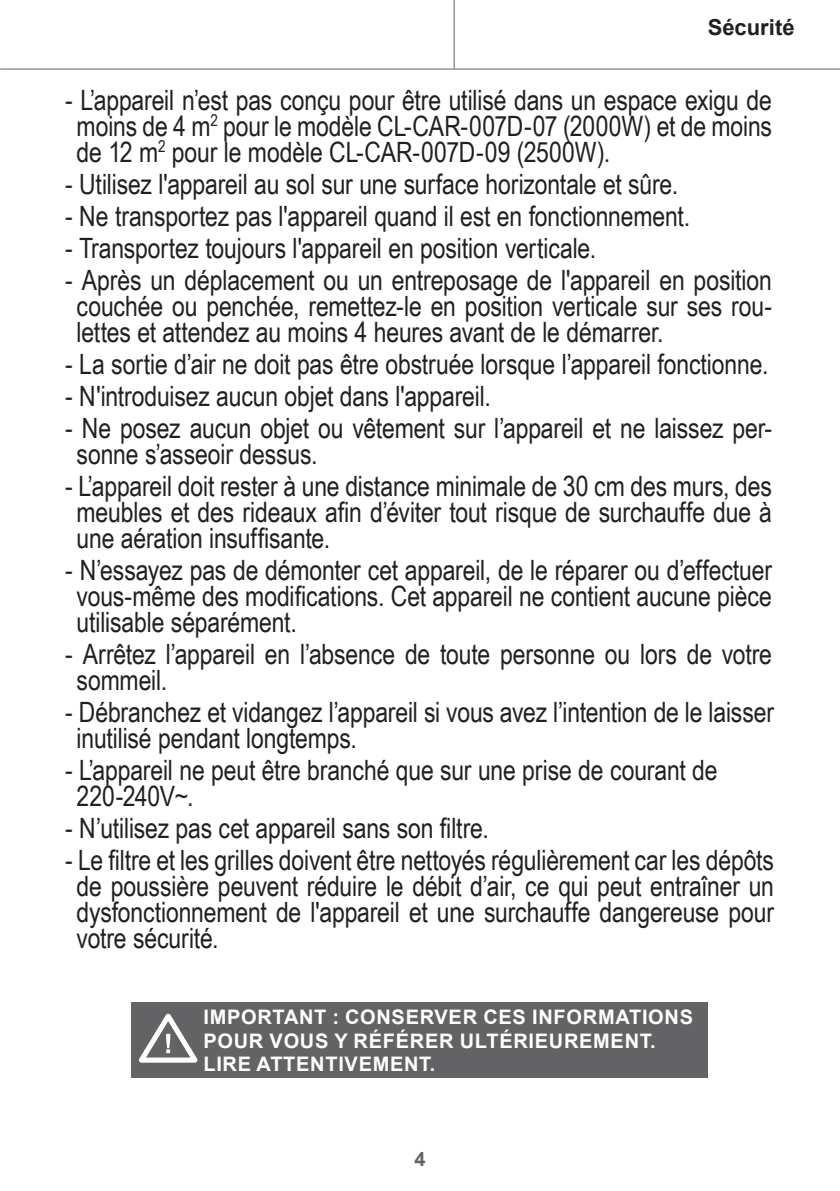
<style>
.page{position:relative;width:840px;height:1191px;background:#fff}
.page>*{position:absolute;margin:0;border:0;box-sizing:border-box;transform-origin:0 0}
.t1{font:28px/26px "Arial Narrow";letter-spacing:-.005em;color:#231f20;text-align:justify}
.t2{font:700 22px "Arial";color:#231f20}
.t3{font:700 20px/23.6px "Arial";letter-spacing:.035em;color:#fff}
.t4{font:700 20px "Arial";color:#636366}
</style>
<div class="page">
<hr style="left:0;top:68px;width:839px;height:2px;background:#939598">
<hr style="left:453px;top:0;width:1px;height:69px;background:#939598">
<div style="left:131px;top:1002px;width:576px;height:76px;background:#636366"></div>
<svg style="left:139px;top:1013px;width:59px;height:50px"></svg>
<p class="t2" style="left:707px;top:11px;width:88px">Sécurité</p>
<p class="t1" style="left:77px;top:86px;width:696px;text-indent:-11px">- L’appareil n’est pas conçu pour être utilisé dans un espace exigu de moins de 4 m<sup>2</sup> pour le modèle CL-CAR-007D-07 (2000W) et de moins de 12 m<sup>2</sup> pour le modèle CL-CAR-007D-09 (2500W).</p>
<p class="t1" style="left:65px;top:170px;width:614px">- Utilisez l'appareil au sol sur une surface horizontale et sûre.</p>
<p class="t1" style="left:65px;top:202px;width:626px">- Ne transportez pas l'appareil quand il est en fonctionnement.</p>
<p class="t1" style="left:65px;top:234px;width:532px">- Transportez toujours l'appareil en position verticale.</p>
<p class="t1" style="left:77px;top:266px;width:696px;text-indent:-11px">- Après un déplacement ou un entreposage de l'appareil en position couchée ou penchée, remettez-le en position verticale sur ses rou&shy;lettes et attendez au moins 4 heures avant de le démarrer.</p>
<p class="t1" style="left:65px;top:350px;width:704px">- La sortie d’air ne doit pas être obstruée lorsque l’appareil fonctionne.</p>
<p class="t1" style="left:65px;top:382px;width:427px">- N'introduisez aucun objet dans l'appareil.</p>
<p class="t1" style="left:77px;top:414px;width:696px;text-indent:-11px">- Ne posez aucun objet ou vêtement sur l’appareil et ne laissez per&shy;sonne s’asseoir dessus.</p>
<p class="t1" style="left:77px;top:472px;width:696px;text-indent:-11px">- L’appareil doit rester à une distance minimale de 30 cm des murs, des meubles et des rideaux afin d’éviter tout risque de surchauffe due à une aération insuffisante.</p>
<p class="t1" style="left:77px;top:556px;width:696px;text-indent:-11px">- N’essayez pas de démonter cet appareil, de le réparer ou d’effectuer vous-même des modifications. Cet appareil ne contient aucune pièce utilisable séparément.</p>
<p class="t1" style="left:77px;top:640px;width:696px;text-indent:-11px">- Arrêtez l’appareil en l’absence de toute personne ou lors de votre sommeil.</p>
<p class="t1" style="left:77px;top:698px;width:698px;text-indent:-11px">- Débranchez et vidangez l’appareil si vous avez l’intention de le laisser inutilisé pendant longtemps.</p>
<p class="t1" style="left:65px;top:756px;width:653px">- L’appareil ne peut être branché que sur une prise de courant de</p>
<p class="t1" style="left:77px;top:782px;width:118px">220-240V~.</p>
<p class="t1" style="left:65px;top:814px;width:425px">- N’utilisez pas cet appareil sans son filtre.</p>
<p class="t1" style="left:77px;top:846px;width:698px;text-indent:-11px">- Le filtre et les grilles doivent être nettoyés régulièrement car les dépôts de poussière peuvent réduire le débit d’air, ce qui peut entraîner un dysfonctionnement de l'appareil et une surchauffe dangereuse pour votre sécurité.</p>
<p class="t3" style="left:203px;top:1005px;width:491px">IMPORTANT : CONSERVER CES INFORMATIONS<br>POUR VOUS Y RÉFÉRER ULTÉRIEUREMENT.<br>LIRE ATTENTIVEMENT.</p>
<p class="t4" style="left:414px;top:1144px;width:13px">4</p>
</div>
